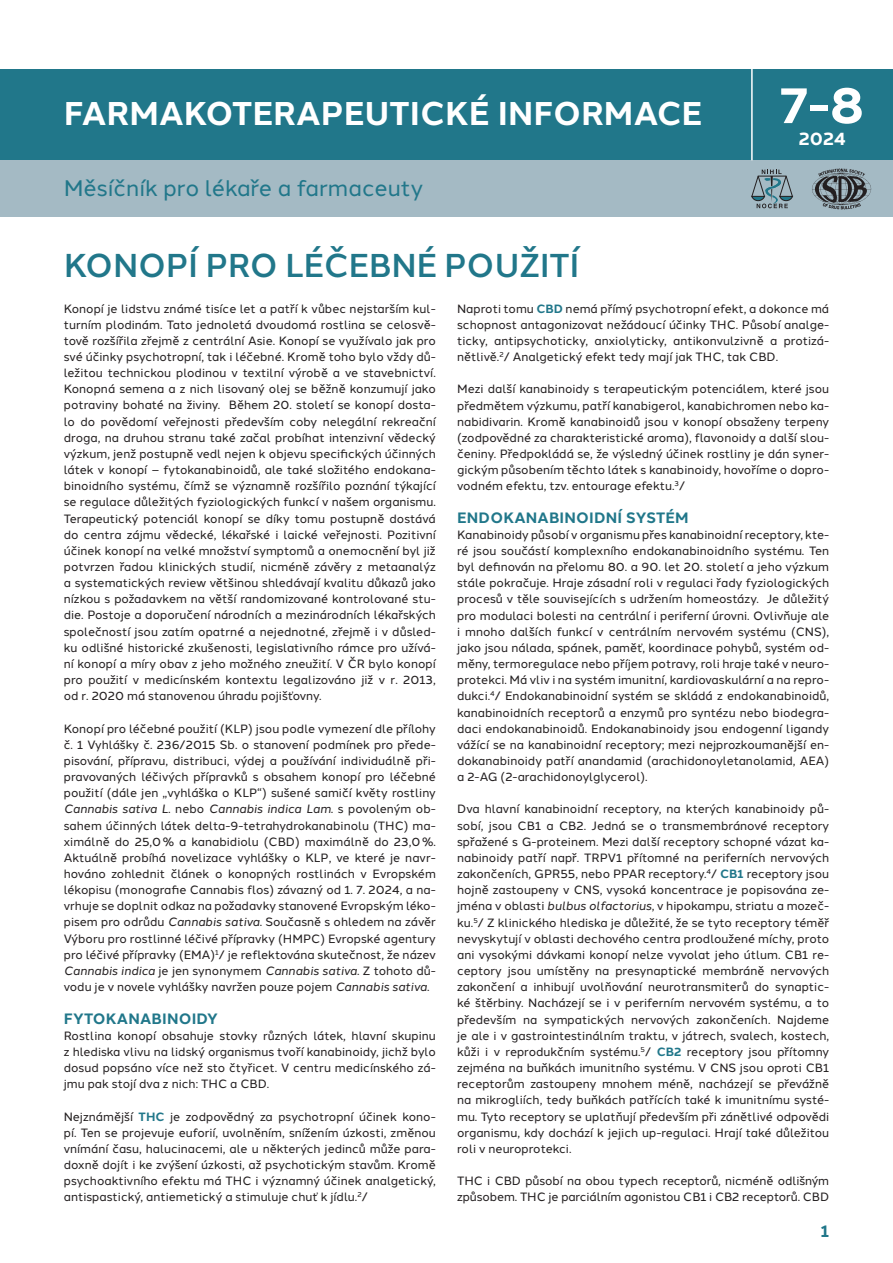
<style>
.page{position:relative;width:893px;height:1263px;background:#fff}
.page>*{position:absolute;margin:0;border:0;box-sizing:border-box;transform-origin:0 0}
.t1{font:700 51px "Halcom";color:#fff}
.t2{font:500 33px "Halcom";letter-spacing:-.01em;color:#21778a}
.t3{font:700 32.85px "Halcom";color:#fff}
.t4{font:22.5px "Halcom";color:#21778a}
.t5{font:700 18px "Halcom";color:#fff}
.t6{font:700 16.5px "Halcom";color:#21778a}
.t7{font:700 15px "Halcom";letter-spacing:.01em;color:#21778a}
.t8{font:12px/16.2px "Halcom";color:#231f20;text-align:justify}
.s1{font-style:italic}
.s2{font-weight:700;color:#21778a}
</style>
<div class="page">
<div style="left:0;top:69px;width:893px;height:91px;background:#21778a"></div>
<div style="left:0;top:160px;width:893px;height:56px;background:#a4bac4"></div>
<svg style="left:751px;top:170px;width:42px;height:38px"></svg>
<hr style="left:751px;top:67px;width:2px;height:93px;background:#fff">
<svg style="left:812px;top:169px;width:59px;height:40px"></svg>
<h3 class="t3" style="left:64px;top:87px;width:640px">FARMAKOTERAPEUTICKÉ INFORMACE</h3>
<h3 class="t4" style="left:64px;top:170px;width:361px">Měsíčník pro lékaře a farmaceuty</h3>
<h1 class="t1" style="left:780px;top:64px;width:86px">7-8</h1>
<h3 class="t5" style="left:799px;top:124px;width:49px">2024</h3>
<h2 class="t2" style="left:64px;top:239px;width:517px">KONOPÍ PRO LÉČEBNÉ POUŽITÍ</h2>
<p class="t8" style="left:64px;top:299px;width:374px">Konopí je lidstvu známé tisíce let a patří k vůbec nejstarším kul&shy;turním plodinám. Tato jednoletá dvoudomá rostlina se celosvě&shy;tově rozšířila zřejmě z centrální Asie. Konopí se využívalo jak pro své účinky psychotropní, tak i léčebné. Kromě toho bylo vždy dů&shy;ležitou technickou plodinou v textilní výrobě a ve stavebnictví.<br>Konopná semena a z nich lisovaný olej se běžně konzumují jako potraviny bohaté na živiny. Během 20. století se konopí dosta&shy;lo do povědomí veřejnosti především coby nelegální rekreační droga, na druhou stranu také začal probíhat intenzivní vědecký výzkum, jenž postupně vedl nejen k objevu specifických účinných látek v konopí – fytokanabinoidů, ale také složitého endokana&shy;binoidního systému, čímž se významně rozšířilo poznání týkající se regulace důležitých fyziologických funkcí v našem organismu.<br>Terapeutický potenciál konopí se díky tomu postupně dostává do centra zájmu vědecké, lékařské i laické veřejnosti. Pozitivní účinek konopí na velké množství symptomů a onemocnění byl již potvrzen řadou klinických studií, nicméně závěry z metaanalýz a systematických review většinou shledávají kvalitu důkazů jako nízkou s požadavkem na větší randomizované kontrolované stu&shy;die. Postoje a doporučení národních a mezinárodních lékařských společností jsou zatím opatrné a nejednotné, zřejmě i v důsled&shy;ku odlišné historické zkušenosti, legislativního rámce pro užívá&shy;ní konopí a míry obav z jeho možného zneužití. V ČR bylo konopí pro použití v medicínském kontextu legalizováno již v r. 2013, od r. 2020 má stanovenou úhradu pojišťovny.</p>
<p class="t8" style="left:64px;top:719px;width:374px">Konopí pro léčebné použití (KLP) jsou podle vymezení dle přílohy č. 1 Vyhlášky č. 236/2015 Sb. o stanovení podmínek pro přede&shy;pisování, přípravu, distribuci, výdej a používání individuálně při&shy;pravovaných léčivých přípravků s obsahem konopí pro léčebné použití (dále jen „vyhláška o KLP“) sušené samičí květy rostliny <span class="s1">Cannabis sativa L.</span> nebo <span class="s1">Cannabis indica Lam.</span> s povoleným ob&shy;sahem účinných látek delta-9-tetrahydrokanabinolu (THC) ma&shy;ximálně do 25,0% a kanabidiolu (CBD) maximálně do 23,0%.<br>Aktuálně probíhá novelizace vyhlášky o KLP, ve které je navr&shy;hováno zohlednit článek o konopných rostlinách v Evropském lékopisu (monografie Cannabis flos) závazný od 1. 7. 2024, a na&shy;vrhuje se doplnit odkaz na požadavky stanovené Evropským léko&shy;pisem pro odrůdu <span class="s1">Cannabis sativa</span>. Současně s ohledem na závěr Výboru pro rostlinné léčivé přípravky (HMPC) Evropské agentury pro léčivé přípravky (EMA)<sup>1</sup>/ je reflektována skutečnost, že název <span class="s1">Cannabis indica</span> je jen synonymem <span class="s1">Cannabis sativa</span>. Z tohoto dů&shy;vodu je v novele vyhlášky navržen pouze pojem <span class="s1">Cannabis sativa</span>.</p>
<p class="t7" style="left:64px;top:1006px;width:156px">FYTOKANABINOIDY</p>
<p class="t8" style="left:64px;top:1026px;width:374px">Rostlina konopí obsahuje stovky různých látek, hlavní skupinu z hlediska vlivu na lidský organismus tvoří kanabinoidy, jichž bylo dosud popsáno více než sto čtyřicet. V centru medicínského zá&shy;jmu pak stojí dva z nich: THC a CBD.</p>
<p class="t8" style="left:64px;top:1107px;width:374px">Nejznámější <span class="s2">THC</span> je zodpovědný za psychotropní účinek kono&shy;pí. Ten se projevuje euforií, uvolněním, snížením úzkosti, změnou vnímání času, halucinacemi, ale u některých jedinců může para&shy;doxně dojít i ke zvýšení úzkosti, až psychotickým stavům. Kromě psychoaktivního efektu má THC i významný účinek analgetický, antispastický, antiemetický a stimuluje chuť k jídlu.<sup>2</sup>/</p>
<p class="t8" style="left:457px;top:299px;width:374px">Naproti tomu <span class="s2">CBD</span> nemá přímý psychotropní efekt, a dokonce má schopnost antagonizovat nežádoucí účinky THC. Působí analge&shy;ticky, antipsychoticky, anxiolyticky, antikonvulzivně a protizá&shy;nětlivě.<sup>2</sup>/ Analgetický efekt tedy mají jak THC, tak CBD.</p>
<p class="t8" style="left:457px;top:380px;width:374px">Mezi další kanabinoidy s terapeutickým potenciálem, které jsou předmětem výzkumu, patří kanabigerol, kanabichromen nebo ka&shy;nabidivarin. Kromě kanabinoidů jsou v konopí obsaženy terpeny (zodpovědné za charakteristické aroma), flavonoidy a další slou&shy;čeniny. Předpokládá se, že výsledný účinek rostliny je dán syner&shy;gickým působením těchto látek s kanabinoidy, hovoříme o dopro&shy;vodném efektu, tzv. entourage efektu.<sup>3</sup>/</p>
<p class="t7" style="left:457px;top:505px;width:233px">ENDOKANABINOIDNÍ SYSTÉM</p>
<p class="t8" style="left:457px;top:525px;width:374px">Kanabinoidy působí v organismu přes kanabinoidní receptory, kte&shy;ré jsou součástí komplexního endokanabinoidního systému. Ten byl definován na přelomu 80. a 90. let 20. století a jeho výzkum stále pokračuje. Hraje zásadní roli v regulaci řady fyziologických procesů v těle souvisejících s udržením homeostázy. Je důležitý pro modulaci bolesti na centrální i periferní úrovni. Ovlivňuje ale i mnoho dalších funkcí v centrálním nervovém systému (CNS), jako jsou nálada, spánek, paměť, koordinace pohybů, systém od&shy;měny, termoregulace nebo příjem potravy, roli hraje také v neuro&shy;protekci. Má vliv i na systém imunitní, kardiovaskulární a na repro&shy;dukci.<sup>4</sup>/ Endokanabinoidní systém se skládá z endokanabinoidů, kanabinoidních receptorů a enzymů pro syntézu nebo biodegra&shy;daci endokanabinoidů. Endokanabinoidy jsou endogenní ligandy vážící se na kanabinoidní receptory; mezi nejprozkoumanější en&shy;dokanabinoidy patří anandamid (arachidonoyletanolamid, AEA) a 2-AG (2-arachidonoylglycerol).</p>
<p class="t8" style="left:457px;top:800px;width:374px">Dva hlavní kanabinoidní receptory, na kterých kanabinoidy pů&shy;sobí, jsou CB1 a CB2. Jedná se o transmembránové receptory spřažené s G-proteinem. Mezi další receptory schopné vázat ka&shy;nabinoidy patří např. TRPV1 přítomné na periferních nervových zakončeních, GPR55, nebo PPAR receptory.<sup>4</sup>/ <span class="s2">CB1</span> receptory jsou hojně zastoupeny v CNS, vysoká koncentrace je popisována ze&shy;jména v oblasti <span class="s1">bulbus olfactorius</span>, v hipokampu, striatu a mozeč&shy;ku.<sup>5</sup>/ Z klinického hlediska je důležité, že se tyto receptory téměř nevyskytují v oblasti dechového centra prodloužené míchy, proto ani vysokými dávkami konopí nelze vyvolat jeho útlum. CB1 re&shy;ceptory jsou umístěny na presynaptické membráně nervových zakončení a inhibují uvolňování neurotransmiterů do synaptic&shy;ké štěrbiny. Nacházejí se i v periferním nervovém systému, a to především na sympatických nervových zakončeních. Najdeme je ale i v gastrointestinálním traktu, v játrech, svalech, kostech, kůži i v reprodukčním systému.<sup>5</sup>/ <span class="s2">CB2</span> receptory jsou přítomny zejména na buňkách imunitního systému. V CNS jsou oproti CB1 receptorům zastoupeny mnohem méně, nacházejí se převážně na mikrogliích, tedy buňkách patřících také k imunitnímu systé&shy;mu. Tyto receptory se uplatňují především při zánětlivé odpovědi organismu, kdy dochází k jejich up-regulaci. Hrají také důležitou roli v neuroprotekci.</p>
<p class="t8" style="left:457px;top:1172px;width:374px">THC i CBD působí na obou typech receptorů, nicméně odlišným způsobem. THC je parciálním agonistou CB1 i CB2 receptorů. CBD</p>
<h3 class="t6" style="left:821px;top:1218px;width:10px">1</h3>
</div>
